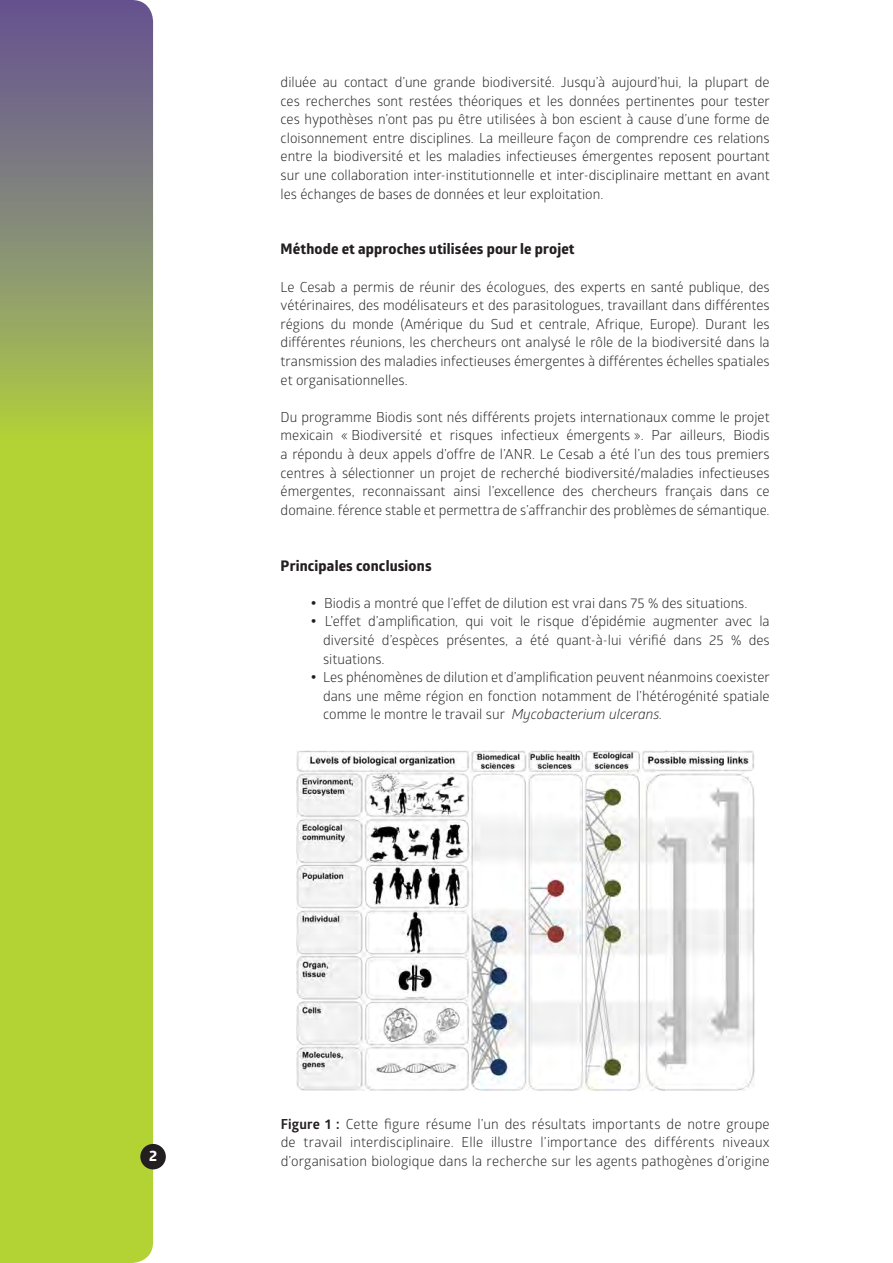
<style>
.page{position:relative;width:893px;height:1263px;background:#fff}
.page>*{position:absolute;margin:0;border:0;box-sizing:border-box;transform-origin:0 0}
.t1{font:700 14.85px "Globerx";color:#fff}
._5__inter-titre{font:700 14.7px "Globerx";letter-spacing:.01em;color:#231f20}
._6__texte_courant{font:13.8px/18.6px "Glober";color:#231f20;text-align:justify}
._6__texte_courant_re{font:13.8px/18.6px "Glober";color:#231f20;text-align:justify}
.s1{font-weight:700;font-size:18px}
.s2{font-style:italic}
.s3{font-weight:700}
</style>
<div class="page">
<svg style="left:0;top:0;width:153px;height:1263px;background:#a3b949"></svg>
<div style="left:140px;top:1144px;width:26px;height:25px;background:#231f20;border-radius:50%"></div>
<img style="left:296px;top:750px;width:458px;height:340px">
<p class="_6__texte_courant" style="left:281px;top:72px;width:491px">diluée au contact d’une grande biodiversité. Jusqu’à aujourd’hui, la plupart de ces recherches sont restées théoriques et les données pertinentes pour tester ces hypothèses n’ont pas pu être utilisées à bon escient à cause d’une forme de cloisonnement entre disciplines. La meilleure façon de comprendre ces relations entre la biodiversité et les maladies infectieuses émergentes reposent pourtant sur une collaboration inter-institutionnelle et inter-disciplinaire mettant en avant les échanges de bases de données et leur exploitation.</p>
<p class="_5__inter-titre" style="left:281px;top:238px;width:295px">Méthode et approches utilisées pour le projet</p>
<p class="_6__texte_courant" style="left:281px;top:277px;width:491px">Le Cesab a permis de réunir des écologues, des experts en santé publique, des vétérinaires, des modélisateurs et des parasitologues, travaillant dans différentes régions du monde (Amérique du Sud et centrale, Afrique, Europe). Durant les différentes réunions, les chercheurs ont analysé le rôle de la biodiversité dans la transmission des maladies infectieuses émergentes à différentes échelles spatiales et organisationnelles.</p>
<p class="_6__texte_courant" style="left:281px;top:407px;width:491px">Du programme Biodis sont nés différents projets internationaux comme le projet mexicain « Biodiversité et risques infectieux émergents ». Par ailleurs, Biodis a répondu à deux appels d’offre de l’ANR. Le Cesab a été l’un des tous premiers centres à sélectionner un projet de recherché biodiversité/maladies infectieuses émergentes, reconnaissant ainsi l’excellence des chercheurs français dans ce domaine. férence stable et permettra de s’affranchir des problèmes de sémantique.</p>
<p class="_5__inter-titre" style="left:281px;top:555px;width:152px">Principales conclusions</p>
<p class="_6__texte_courant_re" style="left:310px;top:593px;width:439px"><span class="s1">•</span> Biodis a montré que l’effet de dilution est vrai dans 75 % des situations.</p>
<p class="_6__texte_courant_re" style="left:323px;top:612px;width:448px;text-indent:-13px"><span class="s1">•</span> L’effet d’amplification, qui voit le risque d’épidémie augmenter avec la diversité d’espèces présentes, a été quant-à-lui vérifié dans 25 % des situations.</p>
<p class="_6__texte_courant_re" style="left:323px;top:667px;width:448px;text-indent:-13px"><span class="s1">•</span> Les phénomènes de dilution et d’amplification peuvent néanmoins coexister dans une même région en fonction notamment de l’hétérogénité spatiale comme le montre le travail sur <span class="s2">Mycobacterium ulcerans.</span></p>
<p class="t1" style="left:149px;top:1145px;width:10px">2</p>
<p class="_6__texte_courant" style="left:281px;top:1114px;width:490px"><span class="s3">Figure 1 :</span> Cette figure résume l’un des résultats importants de notre groupe de travail interdisciplinaire. Elle illustre l’importance des différents niveaux d’organisation biologique dans la recherche sur les agents pathogènes d’origine</p>
</div>
